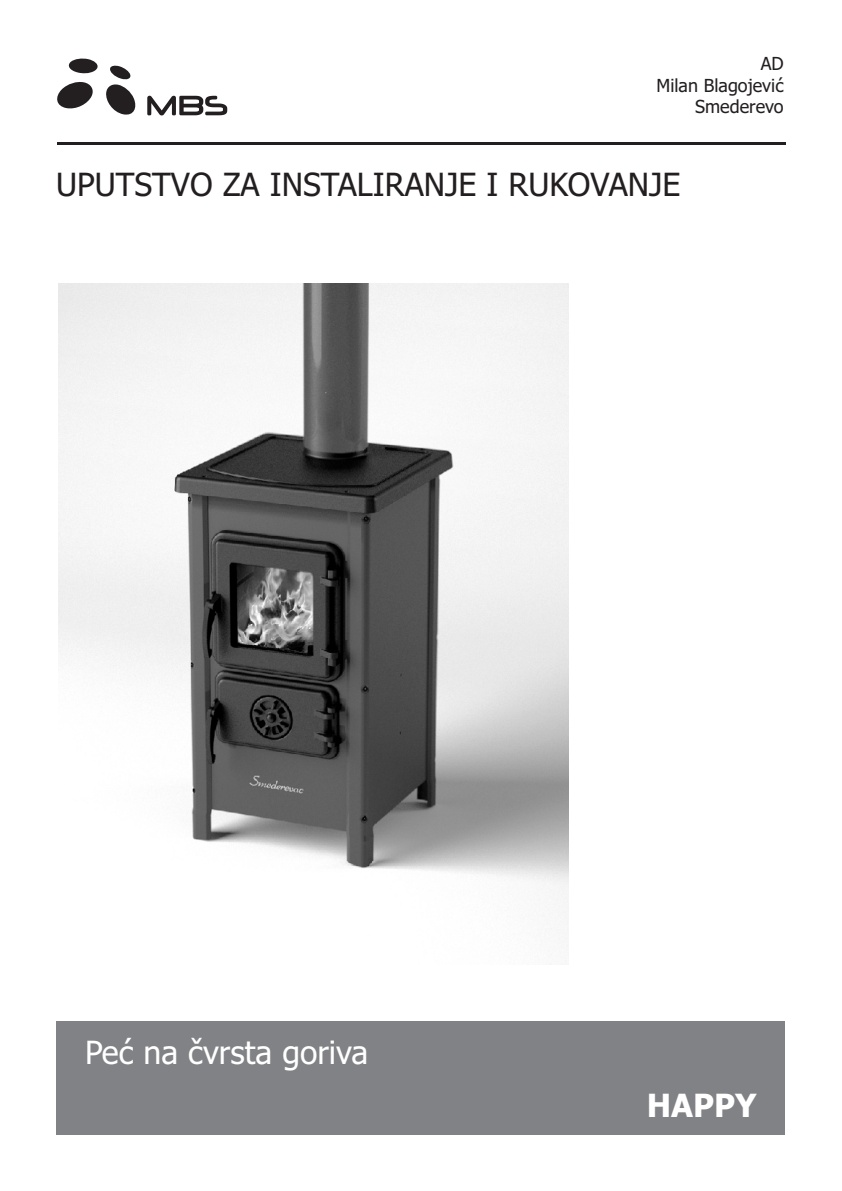
<style>
.page{position:relative;width:842px;height:1191px;background:#fff}
.page>*{position:absolute;margin:0;border:0;box-sizing:border-box;transform-origin:0 0}
.t1{font:32px "Tahoma";color:#231f20}
.t2{font:32px "Tahoma";color:#fff}
.t3{font:700 32px "Tahoma";color:#fff}
.t4{font:18px/21.8px "Tahoma";color:#231f20;text-align:right}
</style>
<div class="page">
<div style="left:57px;top:1020px;width:728px;height:114px;background:#808285"></div>
<img style="left:58px;top:283px;width:510px;height:668px">
<hr style="left:57px;top:142px;width:729px;height:3px;background:#231f20">
<svg style="left:57px;top:58px;width:170px;height:58px"></svg>
<p class="t4" style="left:656px;top:54px;width:129px">AD<br>Milan Blagojevic<br>Smederevo</p>
<p class="t1" style="left:56px;top:172px;width:626px">UPUTSTVO ZA INSTALIRANJE I RUKOVANJE</p>
<p class="t2" style="left:85px;top:1039px;width:285px">Peæ na èvrsta goriva</p>
<p class="t3" style="left:647px;top:1092px;width:111px">HAPPY</p>
</div>
